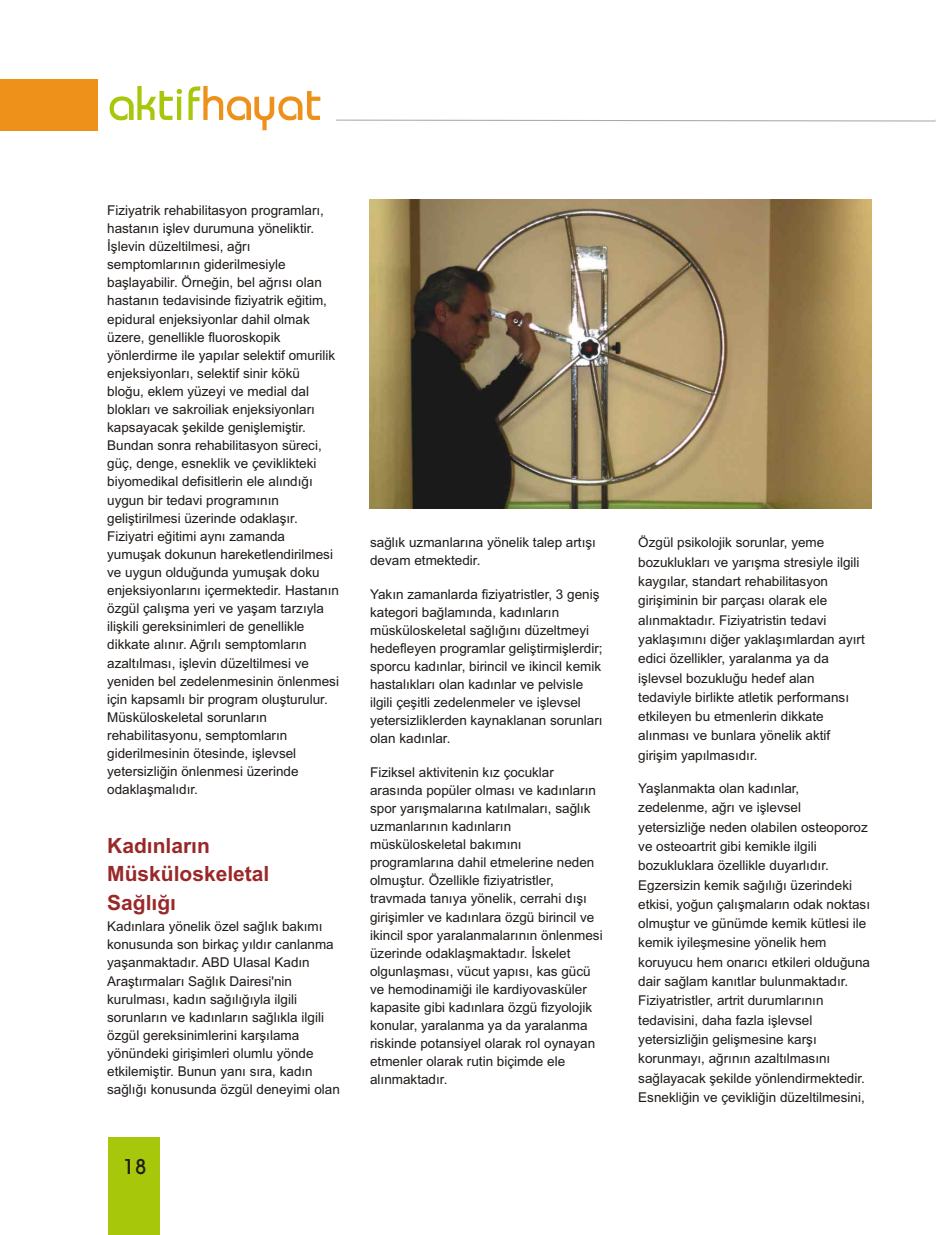
<style>
.page{position:relative;width:936px;height:1235px;background:#fff}
.page>*{position:absolute;margin:0;border:0;box-sizing:border-box;transform-origin:0 0}
.t1{font:700 21px/28.2px "Arial";color:#992929}
.t2{font:21px "Avant Garde Md BT";color:#1f1a17}
.t3{font:13.5px/18.1px "Arial";color:#1f1a17}
</style>
<div class="page">
<svg style="left:109px;top:86px;width:212px;height:45px"></svg>
<div style="left:0;top:79px;width:98px;height:51px;background:#ed911a"></div>
<div style="left:109px;top:1137px;width:51px;height:97px;background:#a6c70a"></div>
<svg style="left:336px;top:119px;width:600px;height:3px"></svg>
<img style="left:370px;top:200px;width:501px;height:308px">
<p class="t3" style="left:107px;top:202px;width:233px">Fiziyatrik rehabilitasyon programlarý, hastanýn iþlev durumuna yöneliktir.<br>Ýþlevin düzeltilmesi, aðrý semptomlarýnýn giderilmesiyle baþlayabilir. Örneðin, bel aðrýsý olan hastanýn tedavisinde fiziyatrik eðitim, epidural enjeksiyonlar dahil olmak üzere, genellikle fluoroskopik yönlerdirme ile yapýlar selektif omurilik enjeksiyonlarý, selektif sinir kökü bloðu, eklem yüzeyi ve medial dal bloklarý ve sakroiliak enjeksiyonlarý kapsayacak þekilde geniþlemiþtir.<br>Bundan sonra rehabilitasyon süreci, güç, denge, esneklik ve çeviklikteki biyomedikal defisitlerin ele alýndýðý uygun bir tedavi programýnýn geliþtirilmesi üzerinde odaklaþýr.<br>Fiziyatri eðitimi ayný zamanda yumuþak dokunun hareketlendirilmesi ve uygun olduðunda yumuþak doku enjeksiyonlarýný içermektedir. Hastanýn özgül çalýþma yeri ve yaþam tarzýyla iliþkili gereksinimleri de genellikle dikkate alýnýr. Aðrýlý semptomlarýn azaltýlmasý, iþlevin düzeltilmesi ve yeniden bel zedelenmesinin önlenmesi için kapsamlý bir program oluþturulur.<br>Müsküloskeletal sorunlarýn rehabilitasyonu, semptomlarýn giderilmesinin ötesinde, iþlevsel yetersizliðin önlenmesi üzerinde odaklaþmalýdýr.</p>
<h1 class="t1" style="left:107px;top:833px;width:164px">Kadýnlarýn<br>Müsküloskeletal<br>Saðlýðý</h1>
<p class="t3" style="left:107px;top:918px;width:234px">Kadýnlara yönelik özel saðlýk bakýmý konusunda son birkaç yýldýr canlanma yaþanmaktadýr. ABD Ulasal Kadýn Araþtýrmalarý Saðlýk Dairesi'nin kurulmasý, kadýn saðýlýðýyla ilgili sorunlarýn ve kadýnlarýn saðlýkla ilgili özgül gereksinimlerini karþýlama yönündeki giriþimleri olumlu yönde etkilemiþtir. Bunun yaný sýra, kadýn saðlýðý konusunda özgül deneyimi olan</p>
<h1 class="t2" style="left:123px;top:1157px;width:26px">18</h1>
<p class="t3" style="left:370px;top:535px;width:227px">saðlýk uzmanlarýna yönelik talep artýþý devam etmektedir.</p>
<p class="t3" style="left:370px;top:586px;width:234px">Yakýn zamanlarda fiziyatristler, 3 geniþ kategori baðlamýnda, kadýnlarýn müsküloskeletal saðlýðýný düzeltmeyi hedefleyen programlar geliþtirmiþlerdir; sporcu kadýnlar, birincil ve ikincil kemik hastalýklarý olan kadýnlar ve pelvisle ilgili çeþitli zedelenmeler ve iþlevsel yetersizliklerden kaynaklanan sorunlarý olan kadýnlar.</p>
<p class="t3" style="left:370px;top:764px;width:234px">Fiziksel aktivitenin kýz çocuklar arasýnda popüler olmasý ve kadýnlarýn spor yarýþmalarýna katýlmalarý, saðlýk uzmanlarýnýn kadýnlarýn müsküloskeletal bakýmýný programlarýna dahil etmelerine neden olmuþtur. Özellikle fiziyatristler, travmada tanýya yönelik, cerrahi dýþý giriþimler ve kadýnlara özgü birincil ve ikincil spor yaralanmalarýnýn önlenmesi üzerinde odaklaþmaktadýr. Ýskelet olgunlaþmasý, vücut yapýsý, kas gücü ve hemodinamiði ile kardiyovasküler kapasite gibi kadýnlara özgü fizyolojik konular, yaralanma ya da yaralanma riskinde potansiyel olarak rol oynayan etmenler olarak rutin biçimde ele alýnmaktadýr.</p>
<p class="t3" style="left:638px;top:534px;width:228px;line-height:19.4px">Özgül psikolojik sorunlar, yeme bozukluklarý ve yarýþma stresiyle ilgili kaygýlar, standart rehabilitasyon giriþiminin bir parçasý olarak ele alýnmaktadýr. Fiziyatristin tedavi yaklaþýmýný diðer yaklaþýmlardan ayýrt edici özellikler, yaralanma ya da iþlevsel bozukluðu hedef alan tedaviyle birlikte atletik performansý etkileyen bu etmenlerin dikkate alýnmasý ve bunlara yönelik aktif giriþim yapýlmasýdýr.</p>
<p class="t3" style="left:638px;top:779px;width:233px;line-height:19.4px">Yaþlanmakta olan kadýnlar, zedelenme, aðrý ve iþlevsel yetersizliðe neden olabilen osteoporoz ve osteoartrit gibi kemikle ilgili bozukluklara özellikle duyarlýdýr.<br>Egzersizin kemik saðýlýðý üzerindeki etkisi, yoðun çalýþmalarýn odak noktasý olmuþtur ve günümde kemik kütlesi ile kemik iyileþmesine yönelik hem koruyucu hem onarýcý etkileri olduðuna dair saðlam kanýtlar bulunmaktadýr.<br>Fiziyatristler, artrit durumlarýnýn tedavisini, daha fazla iþlevsel yetersizliðin geliþmesine karþý korunmayý, aðrýnýn azaltýlmasýný saðlayacak þekilde yönlendirmektedir.<br>Esnekliðin ve çevikliðin düzeltilmesini,</p>
</div>
